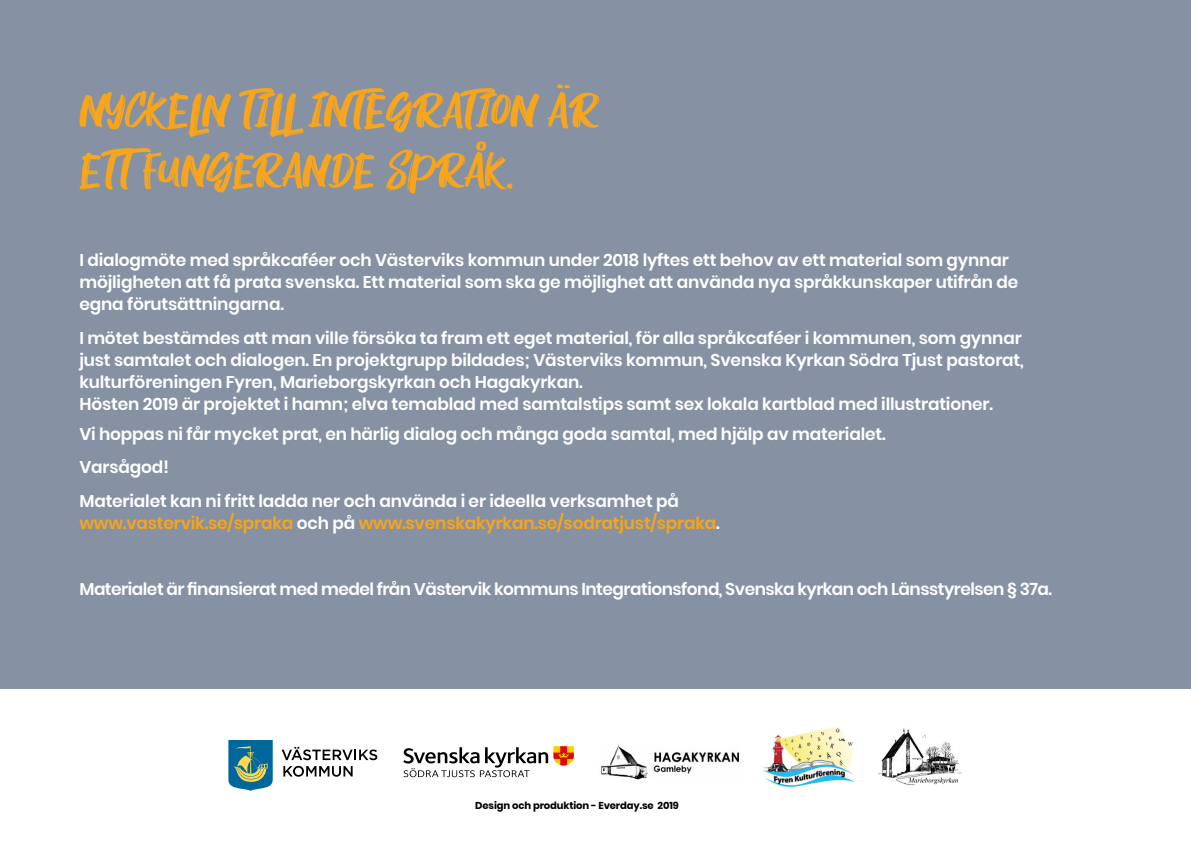
<style>
.page{position:relative;width:1191px;height:842px;background:#fff}
.page>*{position:absolute;margin:0;border:0;box-sizing:border-box;transform-origin:0 0}
.t1{font:50px/60px "Rogeu";color:#f7a51c}
.t2{font:600 17px/22px "Poppins";letter-spacing:-.01em;color:#fff}
.t3{font:600 17px "Poppins";letter-spacing:-.03em;color:#fff}
.t4{font:600 17px "Poppins";letter-spacing:-.01em;color:#f7a51c}
.t5{font:700 10px "Poppins";letter-spacing:-.01em;color:#000}
.s1{color:#fff}
</style>
<div class="page">
<div style="left:0;top:0;width:1191px;height:689px;background:#8692a3"></div>
<img style="left:601px;top:744px;width:138px;height:36px">
<img style="left:763px;top:727px;width:92px;height:60px">
<img style="left:878px;top:727px;width:84px;height:59px">
<svg style="left:403px;top:746px;width:171px;height:31px"></svg>
<svg style="left:228px;top:740px;width:45px;height:51px;background:#408695"></svg>
<svg style="left:282px;top:747px;width:95px;height:13px"></svg>
<svg style="left:283px;top:766px;width:69px;height:11px"></svg>
<h1 class="t1" style="left:79px;top:80px;width:522px">NYCKELN TILL INTEGRATION ÄR<br>ETT FUNGERANDE SPRÅK.</h1>
<p class="t2" style="left:79px;top:249px;width:940px">I dialogmöte med språkcaféer och Västerviks kommun under 2018 lyftes ett behov av ett material som gynnar möjligheten att få prata svenska. Ett material som ska ge möjlighet att använda nya språkkunskaper utifrån de egna förutsättningarna.</p>
<p class="t2" style="left:79px;top:327px;width:946px">I mötet bestämdes att man ville försöka ta fram ett eget material, för alla språkcaféer i kommunen, som gynnar just samtalet och dialogen. En projektgrupp bildades; Västerviks kommun, Svenska Kyrkan Södra Tjust pastorat, kulturföreningen Fyren, Marieborgskyrkan och Hagakyrkan.<br>Hösten 2019 är projektet i hamn; elva temablad med samtalstips samt sex lokala kartblad med illustrationer.</p>
<p class="t2" style="left:79px;top:418px;width:807px;line-height:33.3px">Vi hoppas ni får mycket prat, en härlig dialog och många goda samtal, med hjälp av materialet.<br>Varsågod!<br>Materialet kan ni fritt ladda ner och använda i er ideella verksamhet på</p>
<p class="t4" style="left:79px;top:513px;width:642px">www.vastervik.se/spraka <span class="s1">och på</span> www.svenskakyrkan.se/sodratjust/spraka<span class="s1">.</span></p>
<p class="t3" style="left:79px;top:580px;width:974px">Materialet är finansierat med medel från Västervik kommuns Integrationsfond, Svenska kyrkan och Länsstyrelsen § 37a.</p>
<p class="t5" style="left:475px;top:799px;width:205px">Design och produktion - Everday.se 2019</p>
</div>
